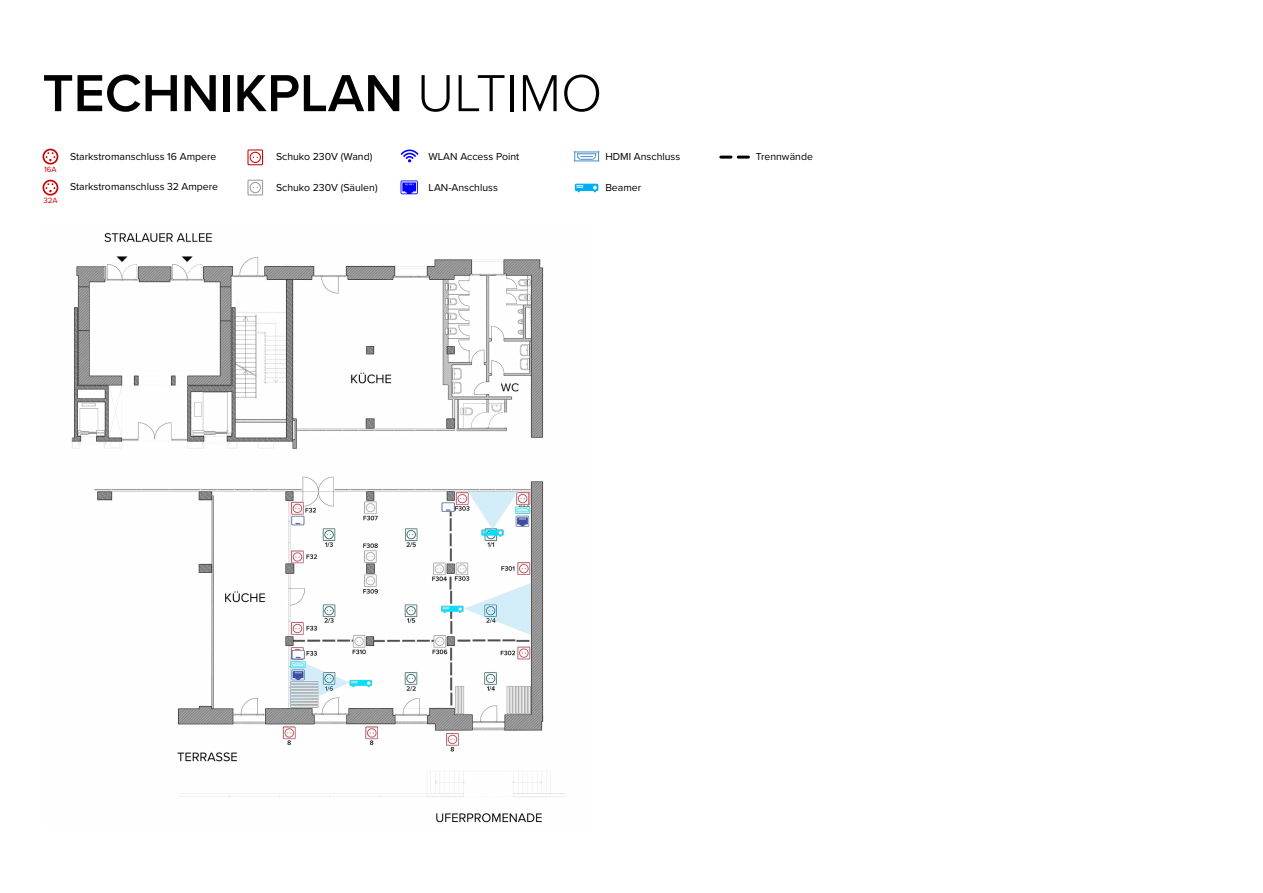
<style>
.page{position:relative;width:1263px;height:893px;background:#fff}
.page>*{position:absolute;margin:0;border:0;box-sizing:border-box;transform-origin:0 0}
.t1{font:600 54px "Proxima Nova";color:#000}
.Fließtext{font:10.5px "Proxima Nova";color:#000}
.t2{font:7.8px "Proxima Nova";color:#c90000}
.s1{font-weight:300}
</style>
<div class="page">
<div style="left:43px;top:149px;width:15px;height:16px;border:2px solid #c90000;border-radius:50%"></div>
<svg style="left:46px;top:152px;width:9px;height:9px"></svg>
<div style="left:43px;top:180px;width:15px;height:16px;border:2px solid #c90000;border-radius:50%"></div>
<svg style="left:46px;top:183px;width:9px;height:9px"></svg>
<svg style="left:247px;top:149px;width:16px;height:17px"></svg>
<svg style="left:247px;top:180px;width:16px;height:16px"></svg>
<svg style="left:401px;top:150px;width:17px;height:12px"></svg>
<svg style="left:400px;top:180px;width:18px;height:14px"></svg>
<svg style="left:575px;top:184px;width:23px;height:8px"></svg>
<img style="left:71px;top:233px;width:494px;height:590px">
<svg style="left:574px;top:151px;width:25px;height:11px"></svg>
<svg style="left:721px;top:156px;width:27px;height:3px"></svg>
<p class="t1" style="left:43px;top:53px;width:561px">TECHNIKPLAN <span class="s1">ULTIMO</span></p>
<p class="t2" style="left:44px;top:163px;width:14px">16A</p>
<p class="t2" style="left:43px;top:195px;width:16px">32A</p>
<p class="Fließtext" style="left:70px;top:149px;width:148px">Starkstromanschluss 16 Ampere</p>
<p class="Fließtext" style="left:276px;top:149px;width:98px">Schuko 230V (Wand)</p>
<p class="Fließtext" style="left:429px;top:149px;width:92px">WLAN Access Point</p>
<p class="Fließtext" style="left:70px;top:179px;width:149px">Starkstromanschluss 32 Ampere</p>
<p class="Fließtext" style="left:276px;top:180px;width:103px">Schuko 230V (Säulen)</p>
<p class="Fließtext" style="left:429px;top:180px;width:71px">LAN-Anschluss</p>
<p class="Fließtext" style="left:605px;top:148px;width:77px">HDMI Anschluss</p>
<p class="Fließtext" style="left:756px;top:149px;width:59px">Trennwände</p>
<p class="Fließtext" style="left:605px;top:179px;width:37px">Beamer</p>
</div>
